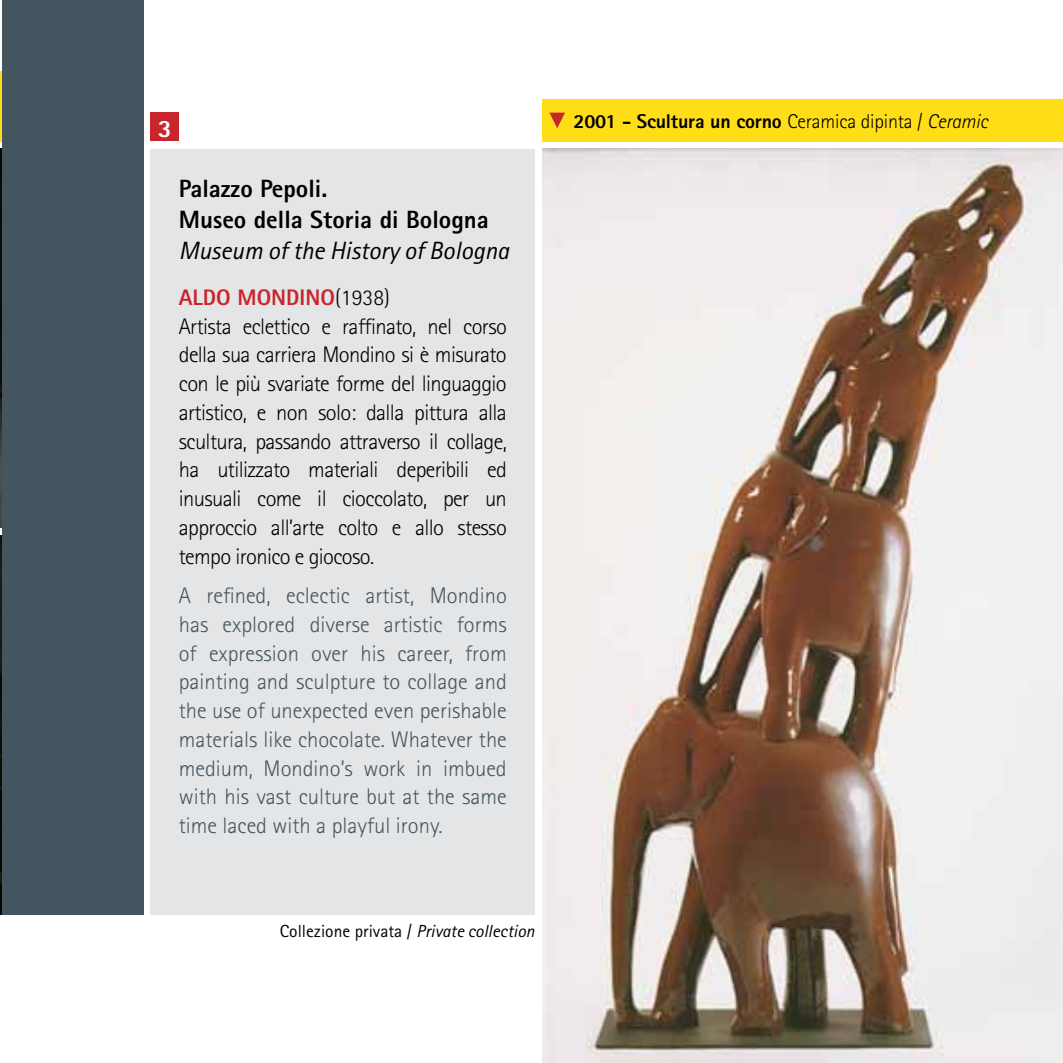
<style>
.page{position:relative;width:1063px;height:1063px;background:#fff}
.page>*{position:absolute;margin:0;border:0;box-sizing:border-box;transform-origin:0 0}
.t1{font:800 25px/31.2px "Rotis Sans Serif";color:#000}
.t2{font:italic 25px "Rotis Sans Serif";color:#000}
.t3{font:800 25px "Rotis Sans Serif";color:#fff}
.t4{font:300 22.5px/28.8px "Rotis Sans Serif";letter-spacing:-.03em;color:#000}
.t5{font:300 22.5px/28.8px "Rotis Sans Serif";color:#455560;text-align:justify}
.t6{font:800 20px "Rotis Sans Serif";letter-spacing:-.01em;color:#000}
.t7{font:17.5px "Rotis Sans Serif";color:#000}
.s1{font-weight:800;color:#c9252c}
.s2{font-style:italic}
.s3{font-weight:300}
.s4{font-weight:300;font-style:italic}
</style>
<div class="page">
<img style="left:0;top:535px;width:2px;height:379px">
<img style="left:0;top:149px;width:2px;height:379px">
<hr style="left:0;top:71px;width:2px;height:71px;background:#ffde17">
<div style="left:2px;top:0;width:141px;height:914px;background:#455560"></div>
<div style="left:150px;top:149px;width:385px;height:765px;background:#e3e5e7"></div>
<img style="left:542px;top:149px;width:521px;height:914px">
<div style="left:542px;top:99px;width:521px;height:43px;background:#ffde17"></div>
<svg style="left:549px;top:113px;width:16px;height:15px"></svg>
<div style="left:150px;top:113px;width:29px;height:28px;background:#c9252c"></div>
<p class="t3" style="left:158px;top:112px;width:15px">3</p>
<p class="t1" style="left:179px;top:173px;width:312px">Palazzo Pepoli.<br>Museo della Storia di Bologna</p>
<p class="t2" style="left:179px;top:236px;width:332px">Museum of the History of Bologna</p>
<p class="t4" style="left:179px;top:283px;width:330px"><span class="s1">ALDO MONDINO</span>(1938)<br>Artista eclettico e raffinato, nel corso della sua carriera Mondino si è misurato con le più svariate forme del linguaggio artistico, e non solo: dalla pittura alla scultura, passando attraverso il collage, ha utilizzato materiali deperibili ed inusuali come il cioccolato, per un approccio all’arte colto e allo stesso tempo ironico e giocoso.</p>
<p class="t5" style="left:179px;top:581px;width:330px">A refined, eclectic artist, Mondino has explored diverse artistic forms of expression over his career, from painting and sculpture to collage and the use of unexpected even perishable materials like chocolate. Whatever the medium, Mondino’s work in imbued with his vast culture but at the same time laced with a playful irony.</p>
<p class="t7" style="left:280px;top:921px;width:256px">Collezione privata / <span class="s2">Private collection</span></p>
<p class="t6" style="left:573px;top:109px;width:416px">2001 - Scultura un corno <span class="s3">Ceramica dipinta /</span> <span class="s4">Ceramic</span></p>
</div>
